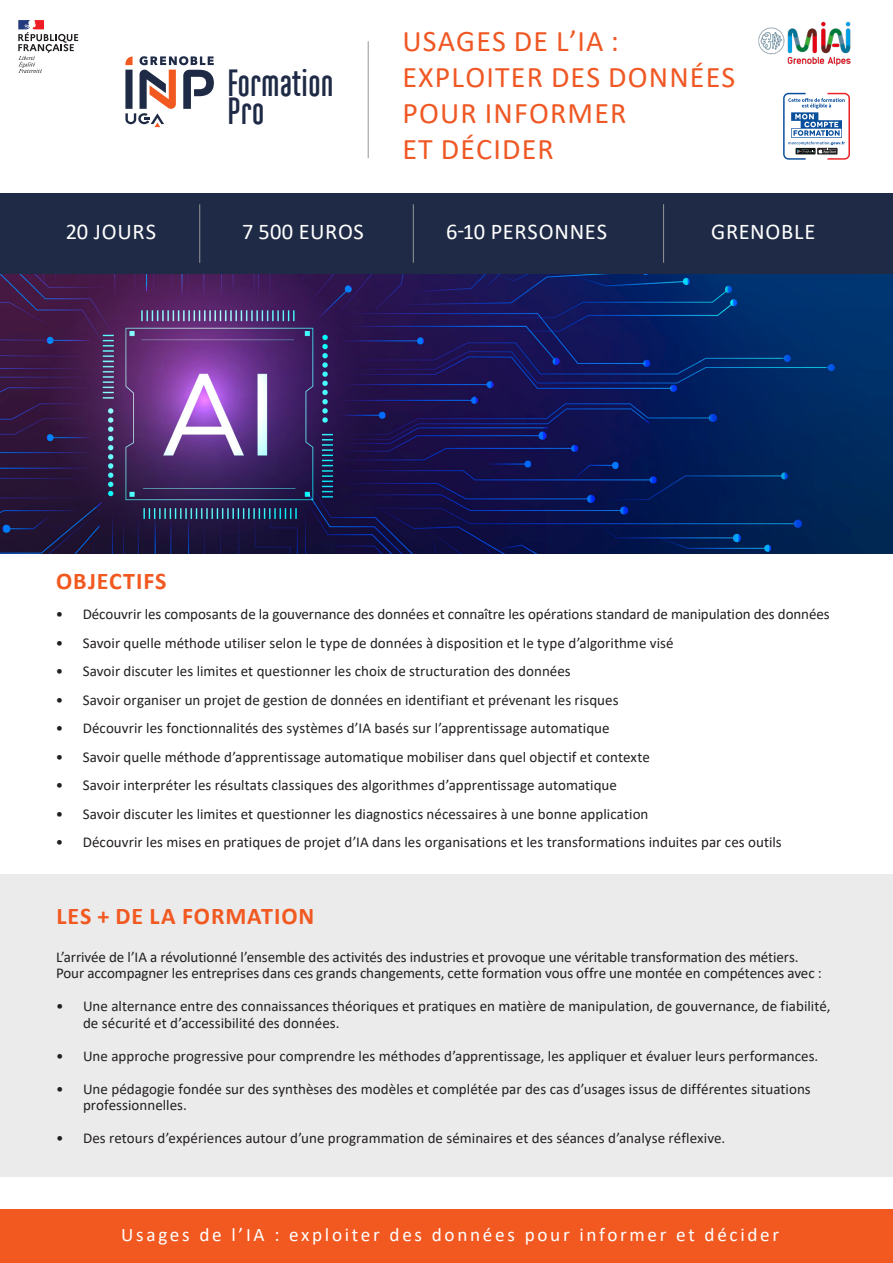
<style>
.page{position:relative;width:893px;height:1263px;background:#fff}
.page>*{position:absolute;margin:0;border:0;box-sizing:border-box;transform-origin:0 0}
.t1{font:700 37.8px/27.8px "Ando";color:#1f2b46}
.t2{font:30px/36px "Calibri";letter-spacing:.04em;color:#ef5824}
.t3{font:700 24px "Calibri";letter-spacing:.04em;color:#f15921}
.t4{font:22.5px "Calibri";letter-spacing:.03em;color:#fff}
.t5{font:19.2px "Calibri";letter-spacing:.14em;color:#fff}
.t6{font:15px/16.5px "Calibri";color:#231f20}
</style>
<div class="page">
<hr style="left:892px;top:1120px;width:1px;height:143px;background:#394759">
<div style="left:0;top:193px;width:893px;height:81px;background:#1f2b46"></div>
<div style="left:0;top:874px;width:893px;height:303px;background:#ebebeb"></div>
<hr style="left:199px;top:204px;width:1px;height:59px;background:#939598">
<hr style="left:413px;top:204px;width:1px;height:59px;background:#939598">
<hr style="left:663px;top:204px;width:1px;height:59px;background:#939598">
<div style="left:0;top:1209px;width:893px;height:54px;background:#f15921"></div>
<hr style="left:368px;top:41px;width:1px;height:117px;background:#939598">
<svg style="left:18px;top:20px;width:60px;height:53px"></svg>
<svg style="left:125px;top:56px;width:89px;height:71px"></svg>
<img style="left:758px;top:21px;width:93px;height:45px">
<img style="left:0;top:274px;width:893px;height:280px">
<svg style="left:783px;top:93px;width:67px;height:67px"></svg>
<h1 class="t1" style="left:227px;top:70px;width:108px">Formation<br>Pro</h1>
<h2 class="t2" style="left:402px;top:22px;width:334px">USAGES DE L’IA :<br>EXPLOITER DES DONNÉES<br>POUR INFORMER<br>ET DÉCIDER</h2>
<h3 class="t4" style="left:66px;top:216px;width:92px">20 JOURS</h3>
<h3 class="t4" style="left:242px;top:216px;width:123px">7 500 EUROS</h3>
<h3 class="t4" style="left:711px;top:216px;width:106px">GRENOBLE</h3>
<h3 class="t4" style="left:446px;top:216px;width:163px">6-10 PERSONNES</h3>
<h3 class="t3" style="left:56px;top:564px;width:112px">OBJECTIFS</h3>
<p class="t6" style="left:56px;top:605px;width:775px">• Découvrir les composants de la gouvernance des données et connaître les opérations standard de manipulation des données</p>
<p class="t6" style="left:56px;top:634px;width:619px">• Savoir quelle méthode utiliser selon le type de données à disposition et le type d’algorithme visé</p>
<p class="t6" style="left:56px;top:662px;width:517px">• Savoir discuter les limites et questionner les choix de structuration des données</p>
<p class="t6" style="left:56px;top:691px;width:564px">• Savoir organiser un projet de gestion de données en identifiant et prévenant les risques</p>
<p class="t6" style="left:56px;top:719px;width:555px">• Découvrir les fonctionnalités des systèmes d’IA basés sur l’apprentissage automatique</p>
<p class="t6" style="left:56px;top:748px;width:596px">• Savoir quelle méthode d’apprentissage automatique mobiliser dans quel objectif et contexte</p>
<p class="t6" style="left:56px;top:776px;width:563px">• Savoir interpréter les résultats classiques des algorithmes d’apprentissage automatique</p>
<p class="t6" style="left:56px;top:805px;width:594px">• Savoir discuter les limites et questionner les diagnostics nécessaires à une bonne application</p>
<p class="t6" style="left:56px;top:833px;width:728px">• Découvrir les mises en pratiques de projet d’IA dans les organisations et les transformations induites par ces outils</p>
<h3 class="t3" style="left:56px;top:899px;width:259px">LES + DE LA FORMATION</h3>
<p class="t6" style="left:56px;top:948px;width:767px">L’arrivée de l’IA a révolutionné l’ensemble des activités des industries et provoque une véritable transformation des métiers.<br>Pour accompagner les entreprises dans ces grands changements, cette formation vous offre une montée en compétences avec :</p>
<p class="t6" style="left:83px;top:998px;width:749px;text-indent:-27px">• Une alternance entre des connaissances théoriques et pratiques en matière de manipulation, de gouvernance, de fiabilité, de sécurité et d’accessibilité des données.</p>
<p class="t6" style="left:56px;top:1047px;width:764px">• Une approche progressive pour comprendre les méthodes d’apprentissage, les appliquer et évaluer leurs performances.</p>
<p class="t6" style="left:83px;top:1080px;width:729px;text-indent:-27px">• Une pédagogie fondée sur des synthèses des modèles et complétée par des cas d’usages issus de différentes situations professionnelles.</p>
<p class="t6" style="left:56px;top:1130px;width:671px">• Des retours d’expériences autour d’une programmation de séminaires et des séances d’analyse réflexive.</p>
<p class="t5" style="left:121px;top:1222px;width:659px">Usages de l’IA : exploiter des données pour informer et décider</p>
</div>
